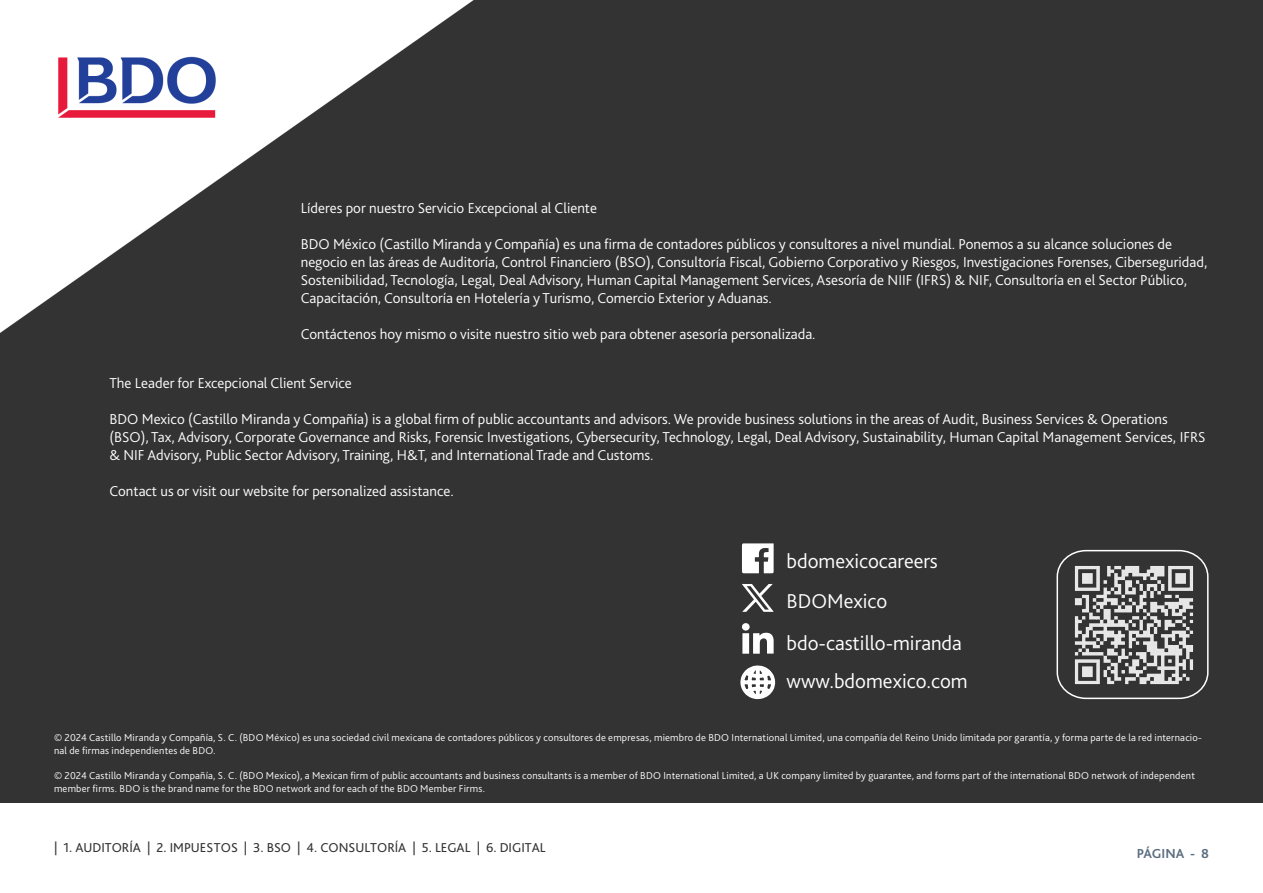
<style>
.page{position:relative;width:1263px;height:893px;background:#fff}
.page>*{position:absolute;margin:0;border:0;box-sizing:border-box;transform-origin:0 0}
.t1{font:300 21px "Bliss Pro";color:#fff}
.TITULOS_ING{font:300 15px/18px "Bliss Pro";color:#fff}
.t2{font:700 13.65px "Bliss 2";color:#5b6e7f}
.t3{font:13.5px "Bliss Pro";color:#333}
.TITULOS_ING-2{font:300 10.5px/12.6px "Bliss Pro";letter-spacing:.02em;color:#fff}
</style>
<div class="page">
<div style="left:0;top:0;width:1263px;height:803px;background:#333"></div>
<svg style="left:742px;top:543px;width:32px;height:30px"></svg>
<svg style="left:740px;top:584px;width:36px;height:116px"></svg>
<svg style="left:1056px;top:549px;width:153px;height:151px"></svg>
<img style="left:0;top:0;width:474px;height:332px">
<p class="TITULOS_ING" style="left:301px;top:199px;width:298px">Líderes por nuestro Servicio Excepcional al Cliente</p>
<p class="TITULOS_ING" style="left:301px;top:235px;width:908px">BDO México (Castillo Miranda y Compañía) es una firma de contadores públicos y consultores a nivel mundial. Ponemos a su alcance soluciones de negocio en las áreas de Auditoría, Control Financiero (BSO), Consultoría Fiscal, Gobierno Corporativo y Riesgos, Investigaciones Forenses, Ciberseguridad, Sostenibilidad, Tecnología, Legal, Deal Advisory, Human Capital Management Services, Asesoría de NIIF (IFRS) &amp; NIF, Consultoría en el Sector Público, Capacitación, Consultoría en Hotelería y Turismo, Comercio Exterior y Aduanas.</p>
<p class="TITULOS_ING" style="left:301px;top:325px;width:516px">Contáctenos hoy mismo o visite nuestro sitio web para obtener asesoría personalizada.</p>
<p class="TITULOS_ING" style="left:109px;top:374px;width:244px">The Leader for Excepcional Client Service</p>
<p class="TITULOS_ING" style="left:109px;top:410px;width:1097px">BDO Mexico (Castillo Miranda y Compañía) is a global firm of public accountants and advisors. We provide business solutions in the areas of Audit, Business Services &amp; Operations (BSO), Tax, Advisory, Corporate Governance and Risks, Forensic Investigations, Cybersecurity, Technology, Legal, Deal Advisory, Sustainability, Human Capital Management Services, IFRS &amp; NIF Advisory, Public Sector Advisory, Training, H&amp;T, and International Trade and Customs.</p>
<p class="TITULOS_ING" style="left:109px;top:482px;width:346px">Contact us or visit our website for personalized assistance.</p>
<p class="t1" style="left:787px;top:548px;width:153px">bdomexicocareers</p>
<p class="t1" style="left:787px;top:588px;width:102px">BDOMexico</p>
<p class="t1" style="left:787px;top:629px;width:177px">bdo-castillo-miranda</p>
<p class="t1" style="left:787px;top:668px;width:183px">www.bdomexico.com</p>
<p class="TITULOS_ING-2" style="left:54px;top:731px;width:1149px">© 2024 Castillo Miranda y Compañía, S. C. (BDO México) es una sociedad civil mexicana de contadores públicos y consultores de empresas, miembro de BDO International Limited, una compañía del Reino Unido limitada por garantía, y forma parte de la red internacio&shy;nal de firmas independientes de BDO.</p>
<p class="TITULOS_ING-2" style="left:54px;top:769px;width:1142px">© 2024 Castillo Miranda y Compañía, S. C. (BDO Mexico), a Mexican firm of public accountants and business consultants is a member of BDO International Limited, a UK company limited by guarantee, and forms part of the international BDO network of independent member firms. BDO is the brand name for the BDO network and for each of the BDO Member Firms.</p>
<p class="t3" style="left:54px;top:839px;width:493px">| 1. AUDITORÍA | 2. IMPUESTOS | 3. BSO | 4. CONSULTORÍA | 5. LEGAL | 6. DIGITAL</p>
<p class="t2" style="left:1137px;top:845px;width:74px">PÁGINA - 8</p>
</div>
